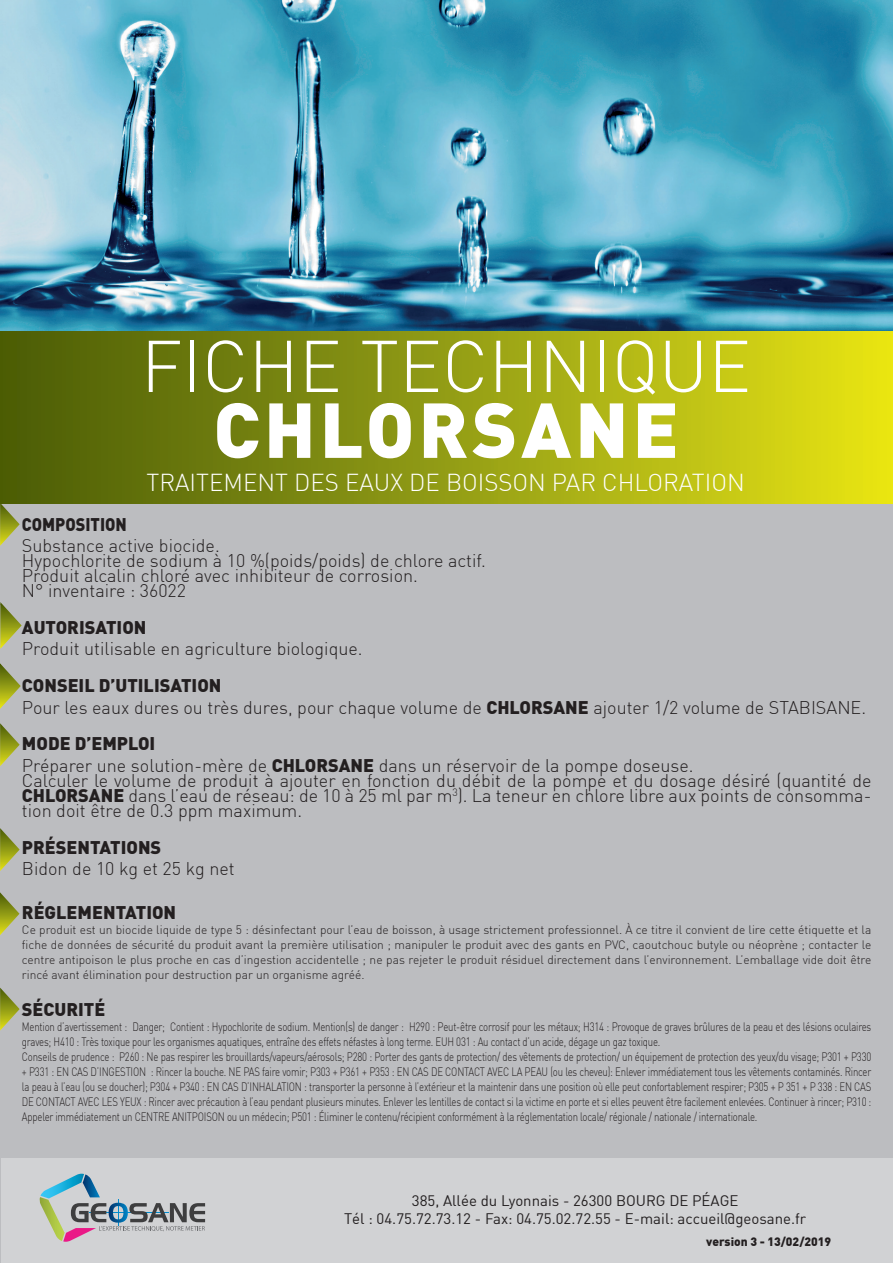
<style>
.page{position:relative;width:893px;height:1263px;background:#fff}
.page>*{position:absolute;margin:0;border:0;box-sizing:border-box;transform-origin:0 0}
.NOM_PRODUIT{font:900 76.5px "DIN";letter-spacing:.05em;color:#fff}
.FICHE_TECHNIQUE{font:300 72px "DIN";color:#fff}
.SOUS_TITRE{font:300 24px "DIN";color:#fff}
.FICHE_TECHNIQUE-2{font:300 18px/15px "DIN";color:#231f20;text-align:justify}
.FICHE_TECHNIQUE-3{font:900 18px "DIN";color:#231f20}
.TITRE_PARAGRAPHE{font:900 18px "DIN";color:#231f20;scale:.9 1}
.t1{font:15px/18px "DIN";color:#231f20;text-align:center}
.TEXTE_POLICE_5_PT{font:300 12px/15px "DIN";letter-spacing:-.02em;color:#231f20;scale:.8 1}
.FICHE_TECHNIQUE-4{font:300 12px/15px "DIN";color:#231f20;text-align:justify}
.t2{font:900 12px "DIN";color:#231f20}
.s1{font-weight:900}
</style>
<div class="page">
<img style="left:0;top:1px;width:893px;height:331px">
<div style="left:0;top:332px;width:893px;height:173px;background:linear-gradient(to right,#46590a,#e5e318)"></div>
<div style="left:0;top:505px;width:893px;height:758px;background:#bcbdc0"></div>
<div style="left:1px;top:1158px;width:891px;height:105px;background:#d1d2d4"></div>
<svg style="left:39px;top:1174px;width:166px;height:68px"></svg>
<svg style="left:0;top:503px;width:20px;height:43px"></svg>
<svg style="left:0;top:602px;width:22px;height:47px"></svg>
<svg style="left:0;top:663px;width:21px;height:46px"></svg>
<svg style="left:0;top:723px;width:20px;height:43px"></svg>
<svg style="left:0;top:828px;width:20px;height:43px"></svg>
<svg style="left:0;top:988px;width:20px;height:42px"></svg>
<svg style="left:0;top:892px;width:19px;height:43px"></svg>
<p class="FICHE_TECHNIQUE" style="left:141px;top:322px;width:612px">FICHE TECHNIQUE</p>
<p class="NOM_PRODUIT" style="left:213px;top:379px;width:467px">CHLORSANE</p>
<p class="SOUS_TITRE" style="left:146px;top:468px;width:600px">TRAITEMENT DES EAUX DE BOISSON PAR CHLORATION</p>
<p class="TITRE_PARAGRAPHE" style="left:22px;top:512px;width:118px">COMPOSITION</p>
<p class="FICHE_TECHNIQUE-2" style="left:22px;top:538px;width:199px">Substance active biocide.</p>
<p class="FICHE_TECHNIQUE-2" style="left:22px;top:553px;width:465px">Hypochlorite de sodium à 10 %(poids/poids) de chlore actif.</p>
<p class="FICHE_TECHNIQUE-2" style="left:22px;top:568px;width:398px">Produit alcalin chloré avec inhibiteur de corrosion.</p>
<p class="FICHE_TECHNIQUE-2" style="left:22px;top:583px;width:166px">N° inventaire : 36022</p>
<p class="FICHE_TECHNIQUE-3" style="left:22px;top:615px;width:126px">AUTORISATION</p>
<p class="FICHE_TECHNIQUE-2" style="left:22px;top:641px;width:342px">Produit utilisable en agriculture biologique.</p>
<p class="FICHE_TECHNIQUE-3" style="left:22px;top:673px;width:201px">CONSEIL D’UTILISATION</p>
<p class="FICHE_TECHNIQUE-2" style="left:22px;top:699px;width:846px">Pour les eaux dures ou très dures, pour chaque volume de <span class="s1">CHLORSANE</span> ajouter 1/2 volume de STABISANE.</p>
<p class="FICHE_TECHNIQUE-3" style="left:22px;top:732px;width:135px">MODE D’EMPLOI</p>
<p class="FICHE_TECHNIQUE-2" style="left:22px;top:758px;width:673px">Préparer une solution-mère de <span class="s1">CHLORSANE</span> dans un réservoir de la pompe doseuse.</p>
<p class="FICHE_TECHNIQUE-2" style="left:22px;top:773px;width:851px">Calculer le volume de produit à ajouter en fonction du débit de la pompe et du dosage désiré (quantité de <span class="s1">CHLORSANE</span> dans l’eau de réseau: de 10 à 25 ml par m<sup>3</sup>). La teneur en chlore libre aux points de consomma&shy;tion doit être de 0.3 ppm maximum.</p>
<p class="FICHE_TECHNIQUE-3" style="left:22px;top:835px;width:141px">PRÉSENTATIONS</p>
<p class="FICHE_TECHNIQUE-2" style="left:22px;top:861px;width:214px">Bidon de 10 kg et 25 kg net</p>
<p class="FICHE_TECHNIQUE-3" style="left:22px;top:901px;width:156px">RÉGLEMENTATION</p>
<p class="FICHE_TECHNIQUE-4" style="left:22px;top:922px;width:851px">Ce produit est un biocide liquide de type 5 : désinfectant pour l’eau de boisson, à usage strictement professionnel. À ce titre il convient de lire cette étiquette et la fiche de données de sécurité du produit avant la première utilisation ; manipuler le produit avec des gants en PVC, caoutchouc butyle ou néoprène ; contacter le centre antipoison le plus proche en cas d’ingestion accidentelle ; ne pas rejeter le produit résiduel directement dans l’environnement. L’emballage vide doit être rincé avant élimination pour destruction par un organisme agréé.</p>
<p class="FICHE_TECHNIQUE-3" style="left:22px;top:997px;width:85px">SÉCURITÉ</p>
<p class="TEXTE_POLICE_5_PT" style="left:22px;top:1019px;width:1063px">Mention d’avertissement : Danger; Contient : Hypochlorite de sodium. Mention(s) de danger : H290 : Peut-être corrosif pour les métaux; H314 : Provoque de graves brûlures de la peau et des lésions oculaires graves; H410 : Très toxique pour les organismes aquatiques, entraîne des effets néfastes à long terme. EUH 031 : Au contact d’un acide, dégage un gaz toxique.</p>
<p class="TEXTE_POLICE_5_PT" style="left:22px;top:1049px;width:1063px;text-align:justify">Conseils de prudence : P260 : Ne pas respirer les brouillards/vapeurs/aérosols; P280 : Porter des gants de protection/ des vêtements de protection/ un équipement de protection des yeux/du visage; P301 + P330 + P331 : EN CAS D’INGESTION : Rincer la bouche. NE PAS faire vomir; P303 + P361 + P353 : EN CAS DE CONTACT AVEC LA PEAU (ou les cheveu): Enlever immédiatement tous les vêtements contaminés. Rincer la peau à l’eau (ou se doucher); P304 + P340 : EN CAS D’INHALATION : transporter la personne à l’extérieur et la maintenir dans une position où elle peut confortablement respirer; P305 + P 351 + P 338 : EN CAS DE CONTACT AVEC LES YEUX : Rincer avec précaution à l’eau pendant plusieurs minutes. Enlever les lentilles de contact si la victime en porte et si elles peuvent être facilement enlevées. Continuer à rincer; P310 :<br>Appeler immédiatement un CENTRE ANITPOISON ou un médecin; P501 : Éliminer le contenu/récipient conformément à la réglementation locale/ régionale / nationale / internationale.</p>
<p class="t1" style="left:344px;top:1192px;width:464px">385, Allée du Lyonnais - 26300 BOURG DE PÉAGE<br>Tél : 04.75.72.73.12 - Fax: 04.75.02.72.55 - E-mail: accueil@geosane.fr</p>
<p class="t2" style="left:706px;top:1233px;width:126px">version 3 - 13/02/2019</p>
</div>
